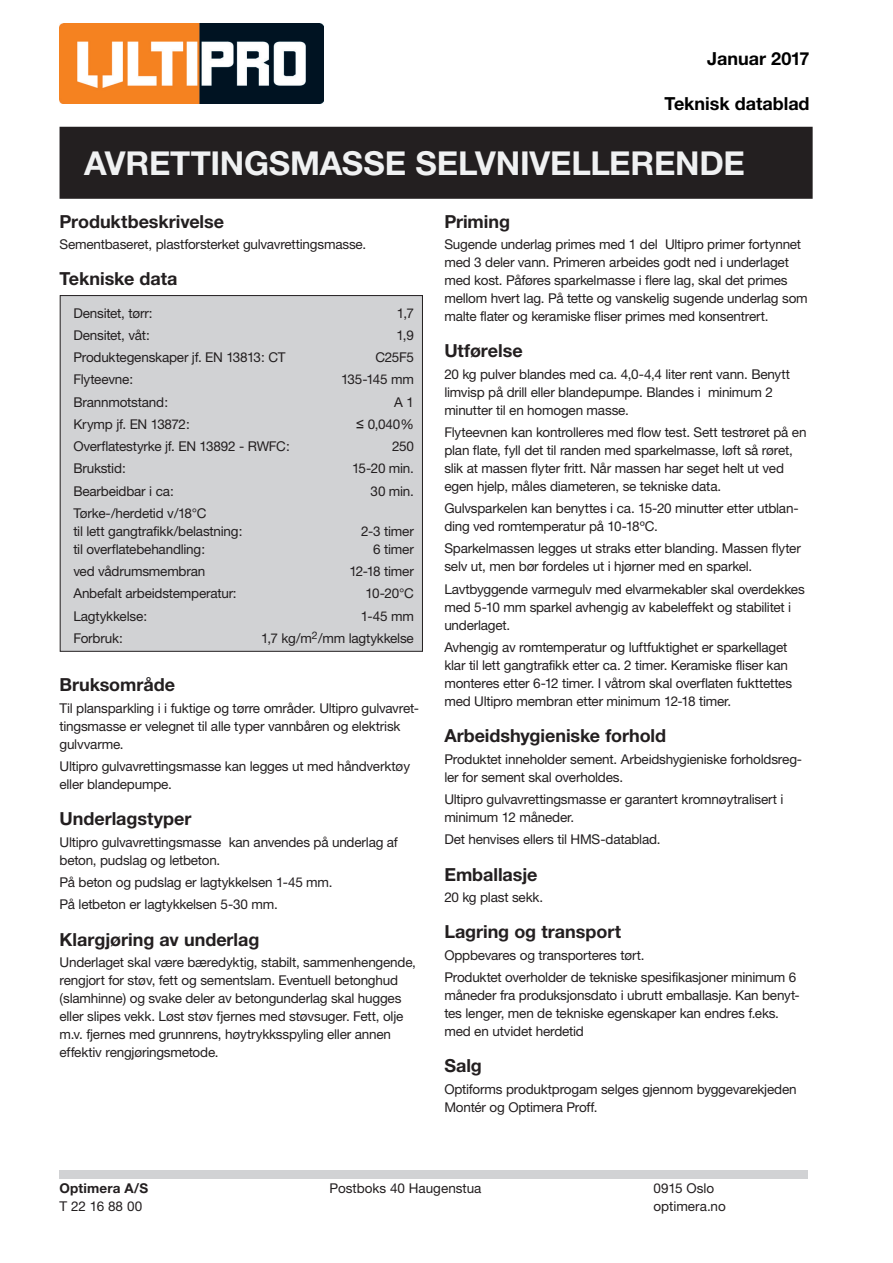
<style>
.page{position:relative;width:893px;height:1263px;background:#fff}
.page>*{position:absolute;margin:0;border:0;box-sizing:border-box;transform-origin:0 0}
.BRØD_OVERSKRIFT{font:700 33px "Helvetica Neue";letter-spacing:-.005em;color:#f0f1f2}
.BRØD_OVERSKRIFT-2{font:700 18px "Helvetica Neue";letter-spacing:-.005em;color:#231f20}
.BRØD_OVERSKRIFT-3{font:700 18px "Helvetica Neue";letter-spacing:-.005em;color:#000}
.BRØD{font:13.5px/18px "Helvetica Neue";letter-spacing:-.015em;color:#231f20}
.BRØD_OVERSKRIFT-4{font:13.5px "Helvetica Neue";color:#231f20}
.BRØD_OVERSKRIFT-5{font:700 13.5px "Helvetica Neue";letter-spacing:.01em;color:#231f20}
.s1{font-family:"Arial";font-size:14.25px}
</style>
<div class="page">
<div style="left:60px;top:296px;width:362px;height:355px;background:#d1d2d4"></div>
<div style="left:60px;top:295px;width:363px;height:357px;border:1px solid #231f20"></div>
<div style="left:60px;top:127px;width:752px;height:71px;background:#231f20"></div>
<div style="left:60px;top:127px;width:753px;height:72px;border:2px solid #231f20"></div>
<div style="left:60px;top:1170px;width:748px;height:9px;background:#d1d2d4"></div>
<img style="left:60px;top:23px;width:263px;height:80px">
<p class="BRØD_OVERSKRIFT-3" style="left:707px;top:48px;width:104px">Januar 2017</p>
<p class="BRØD_OVERSKRIFT-3" style="left:665px;top:93px;width:146px">Teknisk datablad</p>
<p class="BRØD_OVERSKRIFT" style="left:84px;top:143px;width:662px">AVRETTINGSMASSE SELVNIVELLERENDE</p>
<p class="BRØD_OVERSKRIFT-2" style="left:60px;top:210px;width:166px">Produktbeskrivelse</p>
<p class="BRØD" style="left:60px;top:235px;width:308px">Sementbaseret, plastforsterket gulvavrettingsmasse.</p>
<p class="BRØD_OVERSKRIFT-2" style="left:60px;top:268px;width:120px">Tekniske data</p>
<p class="BRØD" style="left:73px;top:304px;width:81px">Densitet, tørr:</p>
<p class="BRØD" style="left:397px;top:304px;width:18px">1,7</p>
<p class="BRØD" style="left:73px;top:326px;width:78px">Densitet, våt:</p>
<p class="BRØD" style="left:396px;top:326px;width:19px">1,9</p>
<p class="BRØD" style="left:73px;top:348px;width:214px">Produktegenskaper jf. EN 13813: CT</p>
<p class="BRØD" style="left:375px;top:348px;width:40px">C25F5</p>
<p class="BRØD" style="left:73px;top:370px;width:61px">Flyteevne:</p>
<p class="BRØD" style="left:341px;top:370px;width:74px">135-145 mm</p>
<p class="BRØD" style="left:73px;top:393px;width:96px">Brannmotstand:</p>
<p class="BRØD" style="left:394px;top:393px;width:21px">A 1</p>
<p class="BRØD" style="left:73px;top:415px;width:118px">Krymp jf. EN 13872:</p>
<p class="BRØD" style="left:356px;top:415px;width:59px"><span class="s1">≤</span> 0,040%</p>
<p class="BRØD" style="left:73px;top:437px;width:218px">Overflatestyrke jf. EN 13892 - RWFC:</p>
<p class="BRØD" style="left:392px;top:437px;width:23px">250</p>
<p class="BRØD" style="left:73px;top:459px;width:54px">Brukstid:</p>
<p class="BRØD" style="left:352px;top:459px;width:63px">15-20 min.</p>
<p class="BRØD" style="left:73px;top:482px;width:102px">Bearbeidbar i ca:</p>
<p class="BRØD" style="left:371px;top:482px;width:45px">30 min.</p>
<p class="BRØD" style="left:73px;top:504px;width:171px">Tørke-/herdetid v/18°C<br>til lett gangtrafikk/belastning:</p>
<p class="BRØD" style="left:361px;top:522px;width:54px">2-3 timer</p>
<p class="BRØD" style="left:73px;top:540px;width:133px">til overflatebehandling:</p>
<p class="BRØD" style="left:373px;top:540px;width:42px">6 timer</p>
<p class="BRØD" style="left:73px;top:562px;width:134px">ved vådrumsmembran</p>
<p class="BRØD" style="left:349px;top:562px;width:66px">12-18 timer</p>
<p class="BRØD" style="left:73px;top:584px;width:165px">Anbefalt arbeidstemperatur:</p>
<p class="BRØD" style="left:366px;top:584px;width:50px">10-20°C</p>
<p class="BRØD" style="left:73px;top:607px;width:75px">Lagtykkelse:</p>
<p class="BRØD" style="left:361px;top:607px;width:55px">1-45 mm</p>
<p class="BRØD" style="left:73px;top:629px;width:51px">Forbruk:</p>
<p class="BRØD" style="left:261px;top:629px;width:154px">1,7 kg/m<sup>2</sup>/mm lagtykkelse</p>
<p class="BRØD_OVERSKRIFT-2" style="left:60px;top:674px;width:117px">Bruksområde</p>
<p class="BRØD" style="left:60px;top:699px;width:361px">Til plansparkling i i fuktige og tørre områder. Ultipro gulvavret&shy;tingsmasse er velegnet til alle typer vannbåren og elektrisk gulvvarme.</p>
<p class="BRØD" style="left:60px;top:757px;width:352px">Ultipro gulvavrettingsmasse kan legges ut med håndverktøy eller blandepumpe.</p>
<p class="BRØD_OVERSKRIFT-2" style="left:60px;top:808px;width:133px">Underlagstyper</p>
<p class="BRØD" style="left:60px;top:833px;width:340px">Ultipro gulvavrettingsmasse kan anvendes på underlag af beton, pudslag og letbeton.</p>
<p class="BRØD" style="left:60px;top:873px;width:275px">På beton og pudslag er lagtykkelsen 1-45 mm.</p>
<p class="BRØD" style="left:60px;top:895px;width:220px">På letbeton er lagtykkelsen 5-30 mm.</p>
<p class="BRØD_OVERSKRIFT-2" style="left:60px;top:928px;width:201px">Klargjøring av underlag</p>
<p class="BRØD" style="left:60px;top:953px;width:358px">Underlaget skal være bæredyktig, stabilt, sammenhengende, rengjort for støv, fett og sementslam. Eventuell betonghud (slamhinne) og svake deler av betongunderlag skal hugges eller slipes vekk. Løst støv fjernes med støvsuger. Fett, olje m.v. fjernes med grunnrens, høytrykksspyling eller annen effektiv rengjøringsmetode.</p>
<p class="BRØD_OVERSKRIFT-2" style="left:444px;top:210px;width:67px">Priming</p>
<p class="BRØD" style="left:444px;top:235px;width:365px">Sugende underlag primes med 1 del Ultipro primer fortynnet med 3 deler vann. Primeren arbeides godt ned i underlaget med kost. Påføres sparkelmasse i flere lag, skal det primes mellom hvert lag. På tette og vanskelig sugende underlag som malte flater og keramiske fliser primes med konsentrert.</p>
<p class="BRØD_OVERSKRIFT-2" style="left:444px;top:340px;width:80px">Utførelse</p>
<p class="BRØD" style="left:444px;top:365px;width:347px">20 kg pulver blandes med ca. 4,0-4,4 liter rent vann. Benytt limvisp på drill eller blandepumpe. Blandes i minimum 2 minutter til en homogen masse.</p>
<p class="BRØD" style="left:444px;top:423px;width:364px">Flyteevnen kan kontrolleres med flow test. Sett testrøret på en plan flate, fyll det til randen med sparkelmasse, løft så røret, slik at massen flyter fritt. Når massen har seget helt ut ved egen hjelp, måles diameteren, se tekniske data.</p>
<p class="BRØD" style="left:444px;top:499px;width:356px">Gulvsparkelen kan benyttes i ca. 15-20 minutter etter utblan&shy;ding ved romtemperatur på 10-18ºC.</p>
<p class="BRØD" style="left:444px;top:539px;width:358px">Sparkelmassen legges ut straks etter blanding. Massen flyter selv ut, men bør fordeles ut i hjørner med en sparkel.</p>
<p class="BRØD" style="left:444px;top:580px;width:362px">Lavtbyggende varmegulv med elvarmekabler skal overdekkes med 5-10 mm sparkel avhengig av kabeleffekt og stabilitet i underlaget.</p>
<p class="BRØD" style="left:444px;top:638px;width:349px">Avhengig av romtemperatur og luftfuktighet er sparkellaget klar til lett gangtrafikk etter ca. 2 timer. Keramiske fliser kan monteres etter 6-12 timer. I våtrom skal overflaten fukttettes med Ultipro membran etter minimum 12-18 timer.</p>
<p class="BRØD_OVERSKRIFT-2" style="left:444px;top:725px;width:223px">Arbeidshygieniske forhold</p>
<p class="BRØD" style="left:444px;top:750px;width:359px">Produktet inneholder sement. Arbeidshygieniske forholdsreg&shy;ler for sement skal overholdes.</p>
<p class="BRØD" style="left:444px;top:790px;width:341px">Ultipro gulvavrettingsmasse er garantert kromnøytralisert i minimum 12 måneder.</p>
<p class="BRØD" style="left:444px;top:830px;width:218px">Det henvises ellers til HMS-datablad.</p>
<p class="BRØD_OVERSKRIFT-2" style="left:444px;top:863px;width:95px">Emballasje</p>
<p class="BRØD" style="left:444px;top:888px;width:100px">20 kg plast sekk.</p>
<p class="BRØD_OVERSKRIFT-2" style="left:444px;top:921px;width:178px">Lagring og transport</p>
<p class="BRØD" style="left:444px;top:945px;width:202px">Oppbevares og transporteres tørt.</p>
<p class="BRØD" style="left:444px;top:968px;width:357px">Produktet overholder de tekniske spesifikasjoner minimum 6 måneder fra produksjonsdato i ubrutt emballasje. Kan benyt&shy;tes lenger, men de tekniske egenskaper kan endres f.eks. med en utvidet herdetid</p>
<p class="BRØD_OVERSKRIFT-2" style="left:444px;top:1055px;width:39px">Salg</p>
<p class="BRØD" style="left:444px;top:1079px;width:354px">Optiforms produktprogam selges gjennom byggevarekjeden<br>Montér og Optimera Proff.</p>
<p class="BRØD_OVERSKRIFT-5" style="left:60px;top:1179px;width:90px">Optimera A/S</p>
<p class="BRØD_OVERSKRIFT-4" style="left:330px;top:1180px;width:153px">Postboks 40 Haugenstua</p>
<p class="BRØD_OVERSKRIFT-4" style="left:654px;top:1180px;width:62px">0915 Oslo</p>
<p class="BRØD_OVERSKRIFT-4" style="left:60px;top:1198px;width:84px">T 22 16 88 00</p>
<p class="BRØD_OVERSKRIFT-4" style="left:654px;top:1198px;width:74px">optimera.no</p>
</div>
